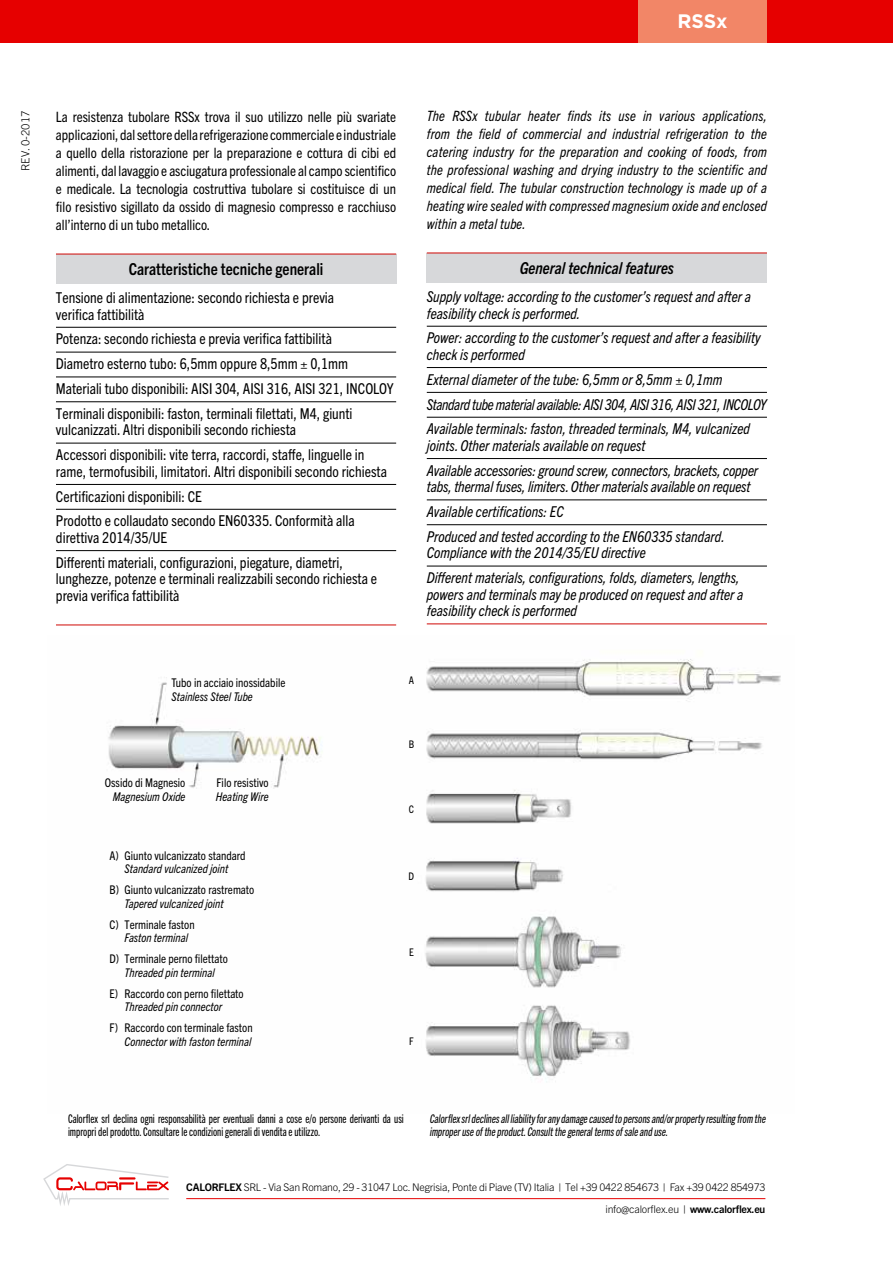
<style>
.page{position:relative;width:893px;height:1263px;background:#fff}
.page>*{position:absolute;margin:0;border:0;box-sizing:border-box;transform-origin:0 0}
.t1{font:700 19.5px "Gotham Pro";color:#fff}
.t2{font:700 condensed 16.5px "Trade Gothic Next LT Pro";color:#000}
.t3{font:italic 700 condensed 16.5px "Trade Gothic Next LT Pro";color:#000}
.t4{font:italic condensed 15px/24.9px "Trade Gothic Next LT Pro";color:#000}
.t5{font:condensed 15px/24.9px "Trade Gothic Next LT Pro";color:#000}
.t6{font:condensed 14.25px/18px "Trade Gothic Next LT Pro";color:#000;text-align:justify}
.t7{font:italic condensed 14.25px/18px "Trade Gothic Next LT Pro";letter-spacing:.01em;color:#000;text-align:justify}
.t8{font:condensed 12px "Trade Gothic Next LT Pro";color:#000}
.t9{font:italic condensed 12px "Trade Gothic Next LT Pro";color:#000}
.t10{font:12px/13.5px "Trade Gothic Next LT Pro Cm";color:#000}
.t11{font:italic 12px/13.5px "Trade Gothic Next LT Pro Cm";color:#000}
.t12{font:300 11.25px "Trade Gothic Next LT Pro";color:#000}
.t13{font:300 10.5px/22.5px "Trade Gothic Next LT Pro";letter-spacing:-.02em;color:#000;text-align:right}
.t14{font:condensed 10.5px "Trade Gothic Next LT Pro";color:#000}
.s1{font-weight:700}
</style>
<div class="page">
<img style="left:108px;top:659px;width:673px;height:423px">
<hr style="left:186px;top:1198px;width:579px;height:1px;background:#e60000">
<div style="left:0;top:0;width:893px;height:43px;background:#e60000"></div>
<div style="left:638px;top:0;width:129px;height:43px;background:#f28667"></div>
<svg style="left:43px;top:1164px;width:126px;height:42px"></svg>
<div style="left:56px;top:254px;width:340px;height:30px;background:#d7d8da"></div>
<hr style="left:56px;top:327px;width:340px;height:1px;background:#000">
<hr style="left:56px;top:352px;width:340px;height:1px;background:#000">
<hr style="left:56px;top:377px;width:340px;height:1px;background:#000">
<hr style="left:56px;top:401px;width:340px;height:1px;background:#000">
<hr style="left:56px;top:443px;width:340px;height:1px;background:#000">
<hr style="left:56px;top:484px;width:340px;height:1px;background:#000">
<hr style="left:56px;top:509px;width:340px;height:1px;background:#000">
<hr style="left:56px;top:550px;width:340px;height:1px;background:#000">
<hr style="left:56px;top:625px;width:340px;height:1px;background:#cf0805">
<hr style="left:56px;top:254px;width:340px;height:1px;background:#cf0805">
<div style="left:427px;top:253px;width:340px;height:30px;background:#d7d8da"></div>
<hr style="left:427px;top:326px;width:340px;height:1px;background:#000">
<hr style="left:427px;top:367px;width:340px;height:1px;background:#000">
<hr style="left:427px;top:392px;width:340px;height:1px;background:#000">
<hr style="left:427px;top:417px;width:340px;height:1px;background:#000">
<hr style="left:427px;top:458px;width:340px;height:1px;background:#000">
<hr style="left:427px;top:500px;width:340px;height:1px;background:#000">
<hr style="left:427px;top:524px;width:340px;height:1px;background:#000">
<hr style="left:427px;top:566px;width:340px;height:1px;background:#000">
<hr style="left:427px;top:623px;width:340px;height:1px;background:#cf0805">
<hr style="left:427px;top:253px;width:340px;height:1px;background:#cf0805">
<h1 class="t1" style="left:677px;top:10px;width:51px">RSSx</h1>
<p class="t12" style="left:17px;top:171px;width:62px;rotate:-90deg">REV. 0-2017</p>
<p class="t6" style="left:56px;top:107px;width:342px">La resistenza tubolare RSSx trova il suo utilizzo nelle più svariate applicazioni, dal settore della refrigerazione commerciale e industriale a quello della ristorazione per la preparazione e cottura di cibi ed alimenti, dal lavaggio e asciugatura professionale al campo scientifico e medicale. La tecnologia costruttiva tubolare si costituisce di un filo resistivo sigillato da ossido di magnesio compresso e racchiuso all’interno di un tubo metallico.</p>
<p class="t2" style="left:129px;top:258px;width:196px">Caratteristiche tecniche generali</p>
<p class="t5" style="left:56px;top:288px;width:280px;line-height:16.5px">Tensione di alimentazione: secondo richiesta e previa verifica fattibilità</p>
<p class="t5" style="left:56px;top:326px;width:339px">Potenza: secondo richiesta e previa verifica fattibilità<br>Diametro esterno tubo: 6,5mm oppure 8,5mm ± 0,1mm Materiali tubo disponibili: AISI 304, AISI 316, AISI 321, INCOLOY Terminali disponibili: faston, terminali filettati, M4, giunti</p>
<p class="t5" style="left:56px;top:417px;width:310px">vulcanizzati. Altri disponibili secondo richiesta<br>Accessori disponibili: vite terra, raccordi, staffe, linguelle in</p>
<p class="t5" style="left:56px;top:458px;width:332px">rame, termofusibili, limitatori. Altri disponibili secondo richiesta<br>Certificazioni disponibili: CE<br>Prodotto e collaudato secondo EN60335. Conformità alla</p>
<p class="t5" style="left:56px;top:524px;width:288px">direttiva 2014/35/UE<br>Differenti materiali, configurazioni, piegature, diametri,</p>
<p class="t5" style="left:56px;top:570px;width:323px;line-height:16.5px">lunghezze, potenze e terminali realizzabili secondo richiesta e previa verifica fattibilità</p>
<p class="t7" style="left:427px;top:106px;width:342px">The RSSx tubular heater finds its use in various applications, from the field of commercial and industrial refrigeration to the catering industry for the preparation and cooking of foods, from the professional washing and drying industry to the scientific and medical field. The tubular construction technology is made up of a heating wire sealed with compressed magnesium oxide and enclosed within a metal tube.</p>
<p class="t3" style="left:520px;top:257px;width:156px">General technical features</p>
<p class="t4" style="left:427px;top:287px;width:326px;line-height:16.5px">Supply voltage: according to the customer’s request and after a feasibility check is performed.</p>
<p class="t4" style="left:427px;top:329px;width:335px;line-height:16.5px">Power: according to the customer’s request and after a feasibility check is performed</p>
<p class="t4" style="left:427px;top:366px;width:341px">External diameter of the tube: 6,5mm or 8,5mm ± 0,1mm<br>Standard tube material available: AISI 304, AISI 316, AISI 321, INCOLOY<br>Available terminals: faston, threaded terminals, M4, vulcanized</p>
<p class="t4" style="left:427px;top:432px;width:333px">joints. Other materials available on request<br>Available accessories: ground screw, connectors, brackets, copper</p>
<p class="t4" style="left:427px;top:473px;width:325px">tabs, thermal fuses, limiters. Other materials available on request<br>Available certifications: EC<br>Produced and tested according to the EN60335 standard.</p>
<p class="t4" style="left:427px;top:539px;width:314px">Compliance with the 2014/35/EU directive<br>Different materials, configurations, folds, diameters, lengths,</p>
<p class="t4" style="left:427px;top:585px;width:318px;line-height:16.5px">powers and terminals may be produced on request and after a feasibility check is performed</p>
<p class="t8" style="left:172px;top:675px;width:115px">Tubo in acciaio inossidabile</p>
<p class="t9" style="left:172px;top:688px;width:83px">Stainless Steel Tube</p>
<p class="t8" style="left:105px;top:775px;width:82px">Ossido di Magnesio</p>
<p class="t9" style="left:113px;top:788px;width:74px">Magnesium Oxide</p>
<p class="t8" style="left:216px;top:775px;width:54px">Filo resistivo</p>
<p class="t9" style="left:216px;top:788px;width:54px">Heating Wire</p>
<p class="t8" style="left:109px;top:847px;width:137px">A) Giunto vulcanizzato standard</p>
<p class="t9" style="left:124px;top:861px;width:105px">Standard vulcanized joint</p>
<p class="t8" style="left:109px;top:882px;width:146px">B) Giunto vulcanizzato rastremato</p>
<p class="t9" style="left:124px;top:895px;width:101px">Tapered vulcanized joint</p>
<p class="t8" style="left:109px;top:916px;width:87px">C) Terminale faston</p>
<p class="t9" style="left:124px;top:930px;width:65px">Faston terminal</p>
<p class="t8" style="left:109px;top:951px;width:120px">D) Terminale perno filettato</p>
<p class="t9" style="left:124px;top:964px;width:92px">Threaded pin terminal</p>
<p class="t8" style="left:109px;top:985px;width:136px">E) Raccordo con perno filettato</p>
<p class="t9" style="left:124px;top:999px;width:99px">Threaded pin connector</p>
<p class="t8" style="left:109px;top:1020px;width:145px">F) Raccordo con terminale faston</p>
<p class="t9" style="left:124px;top:1033px;width:128px">Connector with faston terminal</p>
<p class="t14" style="left:409px;top:673px;width:7px">A</p>
<p class="t14" style="left:409px;top:737px;width:7px">B</p>
<p class="t14" style="left:409px;top:802px;width:7px">C</p>
<p class="t14" style="left:409px;top:869px;width:7px">D</p>
<p class="t14" style="left:409px;top:945px;width:6px">E</p>
<p class="t14" style="left:409px;top:1034px;width:6px">F</p>
<p class="t10" style="left:68px;top:1111px;width:337px">Calorflex srl declina ogni responsabilità per eventuali danni a cose e/o persone derivanti da usi impropri del prodotto. Consultare le condizioni generali di vendita e utilizzo.</p>
<p class="t11" style="left:429px;top:1111px;width:340px">Calorflexsrldeclinesallliability forany damagecausedtopersonsand/orproperty resultingfrom the improperuseoftheproduct.Consultthegeneraltermsofsaleanduse.</p>
<p class="t13" style="left:186px;top:1175px;width:581px"><span class="s1">CALORFLEX</span> SRL - Via San Romano, 29 - 31047 Loc. Negrisia, Ponte di Piave (TV) Italia | Tel +39 0422 854673 | Fax +39 0422 854973 info@calorflex.eu | <span class="s1">www.calorflex.eu</span></p>
</div>
